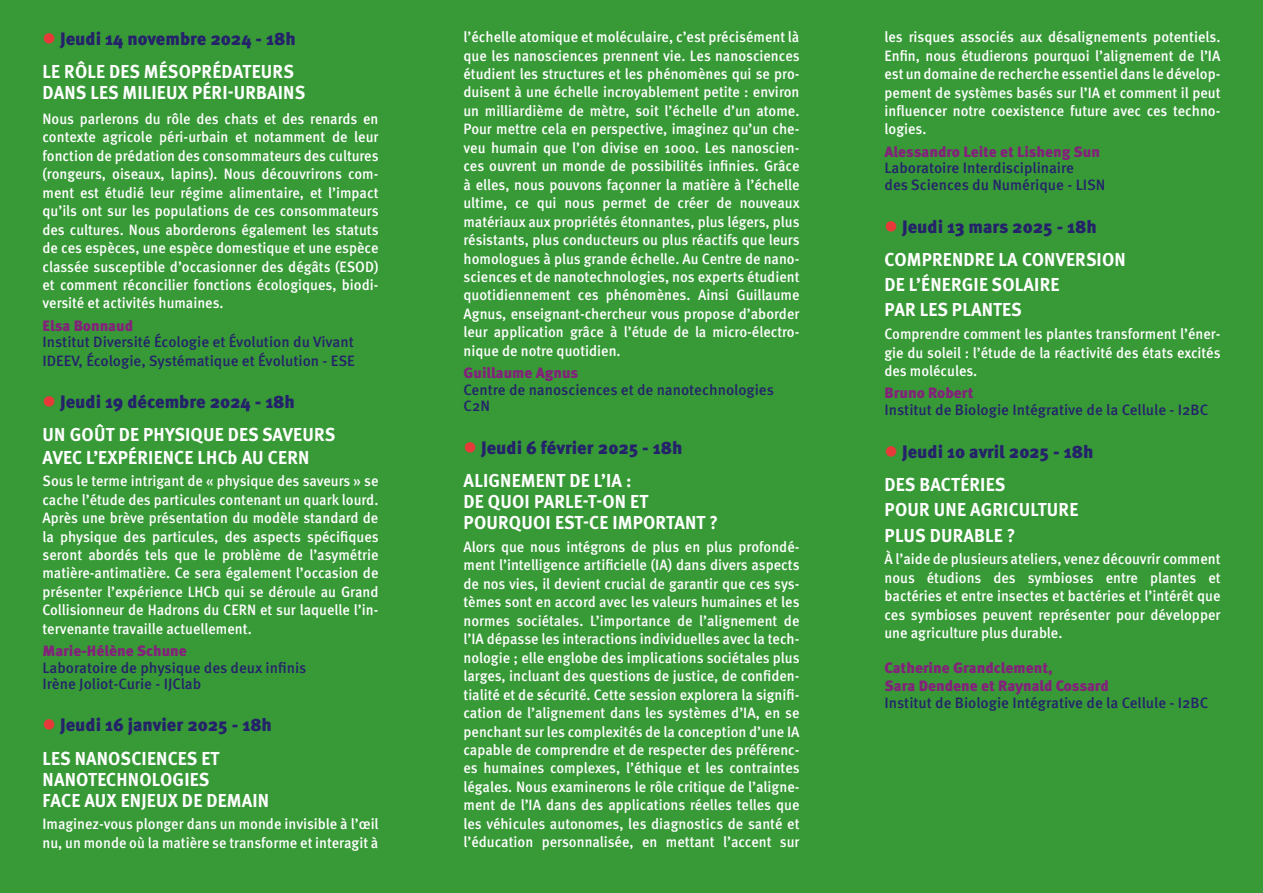
<style>
.page{position:relative;width:1263px;height:893px;background:#389a37}
.page>*{position:absolute;margin:0;border:0;box-sizing:border-box;transform-origin:0 0}
.t1{font:700 18.75px/21px "Meta Pro";letter-spacing:.01em;color:#fff;scale:.95 1}
.t2{font:900 18px "Meta Pro";color:#24236a}
.t3{font:500 15px/18.5px "Meta Pro";color:#fff;text-align:justify;scale:.95 1}
.t4{font:500 15px/16.5px "Meta Pro";color:#24236a}
.t5{font:900 15px/18px "Meta Pro";color:#83227a}
.s1{color:#e73939}
</style>
<div class="page">
<p class="t2" style="left:43px;top:24px;width:255px"><span class="s1">●</span> Jeudi 14 novembre 2024 - 18h</p>
<p class="t1" style="left:43px;top:60px;width:278px">LE RÔLE DES MÉSOPRÉDATEURS<br>DANS LES MILIEUX PÉRI-URBAINS</p>
<p class="t3" style="left:43px;top:109px;width:355px">Nous parlerons du rôle des chats et des renards en contexte agricole péri-urbain et notamment de leur fonction de prédation des consommateurs des cultures (rongeurs, oiseaux, lapins). Nous découvrirons com&shy;ment est étudié leur régime alimentaire, et l’impact qu’ils ont sur les populations de ces consommateurs des cultures. Nous aborderons également les statuts de ces espèces, une espèce domestique et une espèce classée susceptible d’occasionner des dégâts (ESOD) et comment réconcilier fonctions écologiques, biodi&shy;versité et activités humaines.</p>
<p class="t5" style="left:43px;top:316px;width:92px">Elsa Bonnaud</p>
<p class="t4" style="left:43px;top:332px;width:314px;line-height:18.5px">Institut Diversité Écologie et Évolution du Vivant<br>IDEEV, Écologie, Systématique et Évolution - ESE</p>
<p class="t2" style="left:43px;top:387px;width:254px"><span class="s1">●</span> Jeudi 19 décembre 2024 - 18h</p>
<p class="t1" style="left:43px;top:422px;width:310px;line-height:22.5px">UN GOÛT DE PHYSIQUE DES SAVEURS<br>AVEC L’EXPÉRIENCE LHCb AU CERN</p>
<p class="t3" style="left:43px;top:471px;width:355px">Sous le terme intrigant de « physique des saveurs » se cache l’étude des particules contenant un quark lourd.<br>Après une brève présentation du modèle standard de la physique des particules, des aspects spécifiques seront abordés tels que le problème de l’asymétrie matière-antimatière. Ce sera également l’occasion de présenter l’expérience LHCb qui se déroule au Grand Collisionneur de Hadrons du CERN et sur laquelle l’in&shy;tervenante travaille actuellement.</p>
<p class="t5" style="left:43px;top:641px;width:146px">Marie-Hélène Schune</p>
<p class="t4" style="left:43px;top:658px;width:265px">Laboratoire de physique des deux infinis<br>Irène Joliot-Curie - IJClab</p>
<p class="t2" style="left:43px;top:711px;width:231px"><span class="s1">●</span> Jeudi 16 janvier 2025 - 18h</p>
<p class="t1" style="left:43px;top:746px;width:240px">LES NANOSCIENCES ET<br>NANOTECHNOLOGIES<br>FACE AUX ENJEUX DE DEMAIN</p>
<p class="t3" style="left:43px;top:814px;width:355px">Imaginez-vous plonger dans un monde invisible à l’œil nu, un monde où la matière se transforme et interagit à</p>
<p class="t3" style="left:463px;top:27px;width:355px">l’échelle atomique et moléculaire, c’est précisément là que les nanosciences prennent vie. Les nanosciences étudient les structures et les phénomènes qui se pro&shy;duisent à une échelle incroyablement petite : environ un milliardième de mètre, soit l’échelle d’un atome.<br>Pour mettre cela en perspective, imaginez qu’un che&shy;veu humain que l’on divise en 1000. Les nanoscien&shy;ces ouvrent un monde de possibilités infinies. Grâce à elles, nous pouvons façonner la matière à l’échelle ultime, ce qui nous permet de créer de nouveaux matériaux aux propriétés étonnantes, plus légers, plus résistants, plus conducteurs ou plus réactifs que leurs homologues à plus grande échelle. Au Centre de nano&shy;sciences et de nanotechnologies, nos experts étudient quotidiennement ces phénomènes. Ainsi Guillaume Agnus, enseignant-chercheur vous propose d’aborder leur application grâce à l’étude de la micro-électro&shy;nique de notre quotidien.</p>
<p class="t5" style="left:463px;top:363px;width:116px">Guillaume Agnus</p>
<p class="t4" style="left:463px;top:380px;width:312px">Centre de nanosciences et de nanotechnologies<br>C2N</p>
<p class="t2" style="left:463px;top:433px;width:220px"><span class="s1">●</span> Jeudi 6 février 2025 - 18h</p>
<p class="t1" style="left:464px;top:469px;width:270px">ALIGNEMENT DE L’IA :<br>DE QUOI PARLE-T-ON ET<br>POURQUOI EST-CE IMPORTANT ?</p>
<p class="t3" style="left:463px;top:537px;width:355px">Alors que nous intégrons de plus en plus profondé&shy;ment l’intelligence artificielle (IA) dans divers aspects de nos vies, il devient crucial de garantir que ces sys&shy;tèmes sont en accord avec les valeurs humaines et les normes sociétales. L’importance de l’alignement de l’IA dépasse les interactions individuelles avec la tech&shy;nologie ; elle englobe des implications sociétales plus larges, incluant des questions de justice, de confiden&shy;tialité et de sécurité. Cette session explorera la signifi&shy;cation de l’alignement dans les systèmes d’IA, en se penchant sur les complexités de la conception d’une IA capable de comprendre et de respecter des préférenc&shy;es humaines complexes, l’éthique et les contraintes légales. Nous examinerons le rôle critique de l’aligne&shy;ment de l’IA dans des applications réelles telles que les véhicules autonomes, les diagnostics de santé et l’éducation personnalisée, en mettant l’accent sur</p>
<p class="t3" style="left:884px;top:27px;width:355px">les risques associés aux désalignements potentiels.<br>Enfin, nous étudierons pourquoi l’alignement de l’IA est un domaine de recherche essentiel dans le dévelop&shy;pement de systèmes basés sur l’IA et comment il peut influencer notre coexistence future avec ces techno&shy;logies.</p>
<p class="t5" style="left:884px;top:142px;width:217px">Alessandro Leite et Lisheng Sun</p>
<p class="t4" style="left:884px;top:159px;width:222px">Laboratoire Interdisciplinaire<br>des Sciences du Numérique - LISN</p>
<p class="t2" style="left:884px;top:212px;width:214px"><span class="s1">●</span> Jeudi 13 mars 2025 - 18h</p>
<p class="t1" style="left:884px;top:246px;width:255px;line-height:25.2px">COMPRENDRE LA CONVERSION<br>DE L’ÉNERGIE SOLAIRE<br>PAR LES PLANTES</p>
<p class="t3" style="left:884px;top:324px;width:355px">Comprendre comment les plantes transforment l’éner&shy;gie du soleil : l’étude de la réactivité des états excités des molécules.</p>
<p class="t5" style="left:884px;top:383px;width:91px">Bruno Robert</p>
<p class="t4" style="left:884px;top:400px;width:325px">Institut de Biologie Intégrative de la Cellule - I2BC</p>
<p class="t2" style="left:884px;top:437px;width:210px"><span class="s1">●</span> Jeudi 10 avril 2025 - 18h</p>
<p class="t1" style="left:884px;top:471px;width:205px;line-height:25.2px">DES BACTÉRIES<br>POUR UNE AGRICULTURE<br>PLUS DURABLE ?</p>
<p class="t3" style="left:884px;top:549px;width:355px">À l’aide de plusieurs ateliers, venez découvrir comment nous étudions des symbioses entre plantes et bactéries et entre insectes et bactéries et l’intérêt que ces symbioses peuvent représenter pour développer une agriculture plus durable.</p>
<p class="t5" style="left:884px;top:658px;width:226px">Catherine Grandclement,<br>Sara Dendene et Raynald Cossard</p>
<p class="t4" style="left:884px;top:693px;width:325px">Institut de Biologie Intégrative de la Cellule - I2BC</p>
</div>
